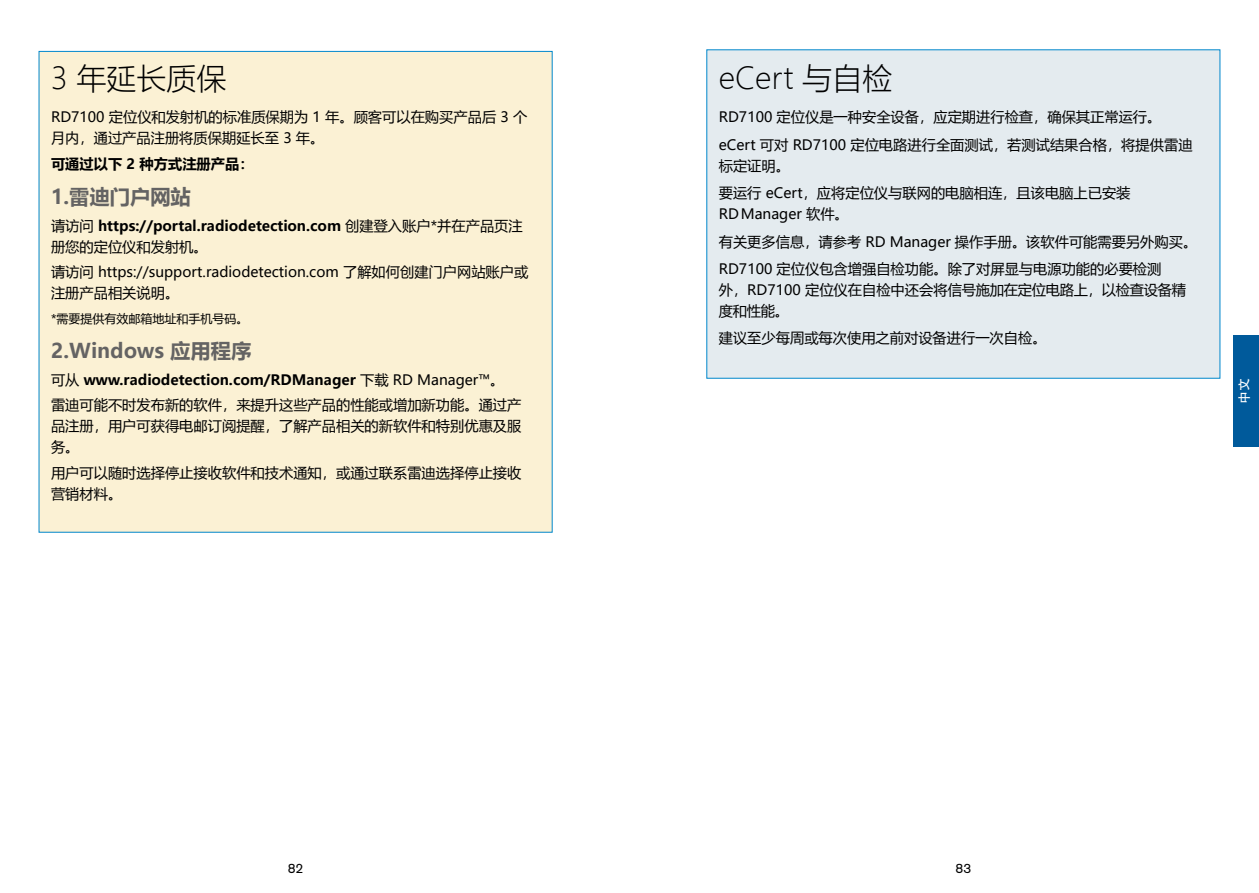
<style>
.page{position:relative;width:1259px;height:893px;background:#fff}
.page>*{position:absolute;margin:0;border:0;box-sizing:border-box;transform-origin:0 0}
.t1{font:300 30px "Microsoft Ya Hei";color:#000}
.t2{font:700 20.25px "Microsoft Ya Hei";color:#646363}
.t3{font:14.25px/21px "Microsoft Ya Hei";color:#000}
.t4{font:700 14.25px/21px "Microsoft Ya Hei";color:#000}
.t5{font:13.5px "Akzidenz Grotesk BE";color:#000}
.t6{font:12.75px "Adobe Heiti Std";color:#fff}
.t7{font:12px "Microsoft Ya Hei";color:#000}
.s1{font-weight:400}
.s2{font-weight:700}
</style>
<div class="page">
<div style="left:1233px;top:335px;width:26px;height:111px;background:#005a9b"></div>
<div style="left:706px;top:49px;width:514px;height:330px;background:#e4ebef"></div>
<div style="left:39px;top:51px;width:513px;height:482px;background:#fbf1d4"></div>
<h1 class="t1" style="left:51px;top:59px;width:177px">3 年延长质保</h1>
<p class="t3" style="left:51px;top:106px;width:478px">RD7100 定位仪和发射机的标准质保期为 1 年。顾客可以在购买产品后 3 个月内，通过产品注册将质保期延长至 3 年。</p>
<p class="t4" style="left:51px;top:152px;width:204px">可通过以下 2 种方式注册产品：</p>
<h2 class="t2" style="left:51px;top:182px;width:141px">1.雷迪门户网站</h2>
<p class="t4" style="left:51px;top:214px;width:473px"><span class="s1">请访问</span> https://portal.radiodetection.com <span class="s1">创建登入账户*并在产品页注册您的定位仪和发射机。</span></p>
<p class="t3" style="left:51px;top:261px;width:479px">请访问 https://support.radiodetection.com 了解如何创建门户网站账户或注册产品相关说明。</p>
<p class="t7" style="left:51px;top:311px;width:199px">*需要提供有效邮箱地址和手机号码。</p>
<h2 class="t2" style="left:51px;top:337px;width:202px">2.Windows 应用程序</h2>
<p class="t3" style="left:51px;top:367px;width:472px;line-height:25.2px">可从 <span class="s2">www.radiodetection.com/RDManager</span> 下载 RD Manager™。雷迪可能不时发布新的软件，来提升这些产品的性能或增加新功能。通过产</p>
<p class="t3" style="left:51px;top:415px;width:472px">品注册，用户可获得电邮订阅提醒，了解产品相关的新软件和特别优惠及服务。</p>
<p class="t3" style="left:51px;top:462px;width:472px">用户可以随时选择停止接收软件和技术通知，或通过联系雷迪选择停止接收营销材料。</p>
<h1 class="t1" style="left:719px;top:59px;width:175px">eCert 与自检</h1>
<p class="t3" style="left:719px;top:103px;width:475px;line-height:27.3px">RD7100 定位仪是一种安全设备，应定期进行检查，确保其正常运行。eCert 可对 RD7100 定位电路进行全面测试，若测试结果合格，将提供雷迪</p>
<p class="t3" style="left:719px;top:152px;width:413px;line-height:27.3px">标定证明。<br>要运行 eCert，应将定位仪与联网的电脑相连，且该电脑上已安装</p>
<p class="t3" style="left:719px;top:200px;width:480px;line-height:27.3px">RDManager 软件。<br>有关更多信息，请参考 RD Manager 操作手册。该软件可能需要另外购买。<br>RD7100 定位仪包含增强自检功能。除了对屏显与电源功能的必要检测</p>
<p class="t3" style="left:719px;top:279px;width:468px">外，RD7100 定位仪在自检中还会将信号施加在定位电路上，以检查设备精度和性能。</p>
<p class="t3" style="left:719px;top:327px;width:329px">建议至少每周或每次使用之前对设备进行一次自检。</p>
<p class="t6" style="left:1236px;top:403px;width:27px;rotate:-90deg">中文</p>
<p class="t5" style="left:288px;top:861px;width:17px">82</p>
<p class="t5" style="left:955px;top:861px;width:17px">83</p>
</div>
